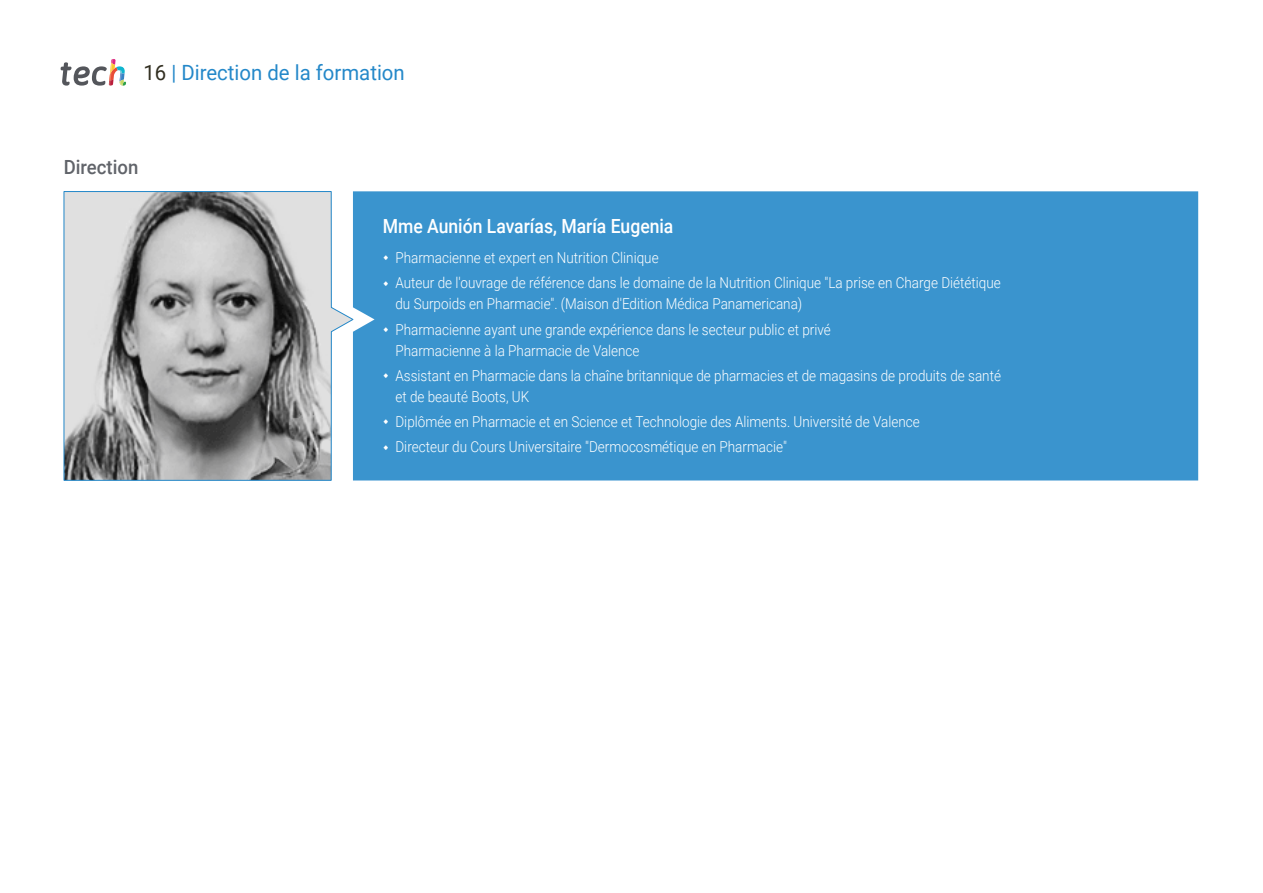
<style>
.page{position:relative;width:1263px;height:893px;background:#fff}
.page>*{position:absolute;margin:0;border:0;box-sizing:border-box;transform-origin:0 0}
.t1{font:21px "Roboto";color:#2488c9}
.t2{font:500 19.5px "Roboto";color:#fff;scale:.9 1}
.t3{font:500 19.5px "Roboto";color:#61646a;scale:.95 1}
.t4{font:300 15px/25.2px "Roboto";color:#fff;scale:.9 1}
.s1{color:#312e20}
</style>
<div class="page">
<svg style="left:61px;top:59px;width:65px;height:27px"></svg>
<div style="left:354px;top:191px;width:844px;height:289px;background:#3a94ce"></div>
<svg style="left:64px;top:191px;width:290px;height:290px;background:#a7a8a9"></svg>
<svg style="left:384px;top:255px;width:4px;height:5px"></svg>
<svg style="left:384px;top:281px;width:4px;height:5px"></svg>
<svg style="left:384px;top:327px;width:4px;height:5px"></svg>
<svg style="left:384px;top:373px;width:4px;height:5px"></svg>
<svg style="left:384px;top:419px;width:4px;height:5px"></svg>
<svg style="left:384px;top:445px;width:4px;height:5px"></svg>
<h1 class="t1" style="left:144px;top:57px;width:263px"><span class="s1">16</span> | Direction de la formation</h1>
<h2 class="t3" style="left:64px;top:153px;width:80px">Direction</h2>
<h2 class="t2" style="left:383px;top:212px;width:325px">Mme Aunión Lavarías, María Eugenia</h2>
<p class="t4" style="left:395px;top:244px;width:674px">Pharmacienne et expert en Nutrition Clinique<br>Auteur de l'ouvrage de référence dans le domaine de la Nutrition Clinique "La prise en Charge Diététique</p>
<p class="t4" style="left:395px;top:291px;width:485px">du Surpoids en Pharmacie". (Maison d'Edition Médica Panamericana)<br>Pharmacienne ayant une grande expérience dans le secteur public et privé</p>
<p class="t4" style="left:395px;top:337px;width:674px">Pharmacienne à la Pharmacie de Valence<br>Assistant en Pharmacie dans la chaîne britannique de pharmacies et de magasins de produits de santé</p>
<p class="t4" style="left:395px;top:383px;width:584px">et de beauté Boots, UK<br>Diplômée en Pharmacie et en Science et Technologie des Aliments. Université de Valence<br>Directeur du Cours Universitaire "Dermocosmétique en Pharmacie"</p>
</div>
